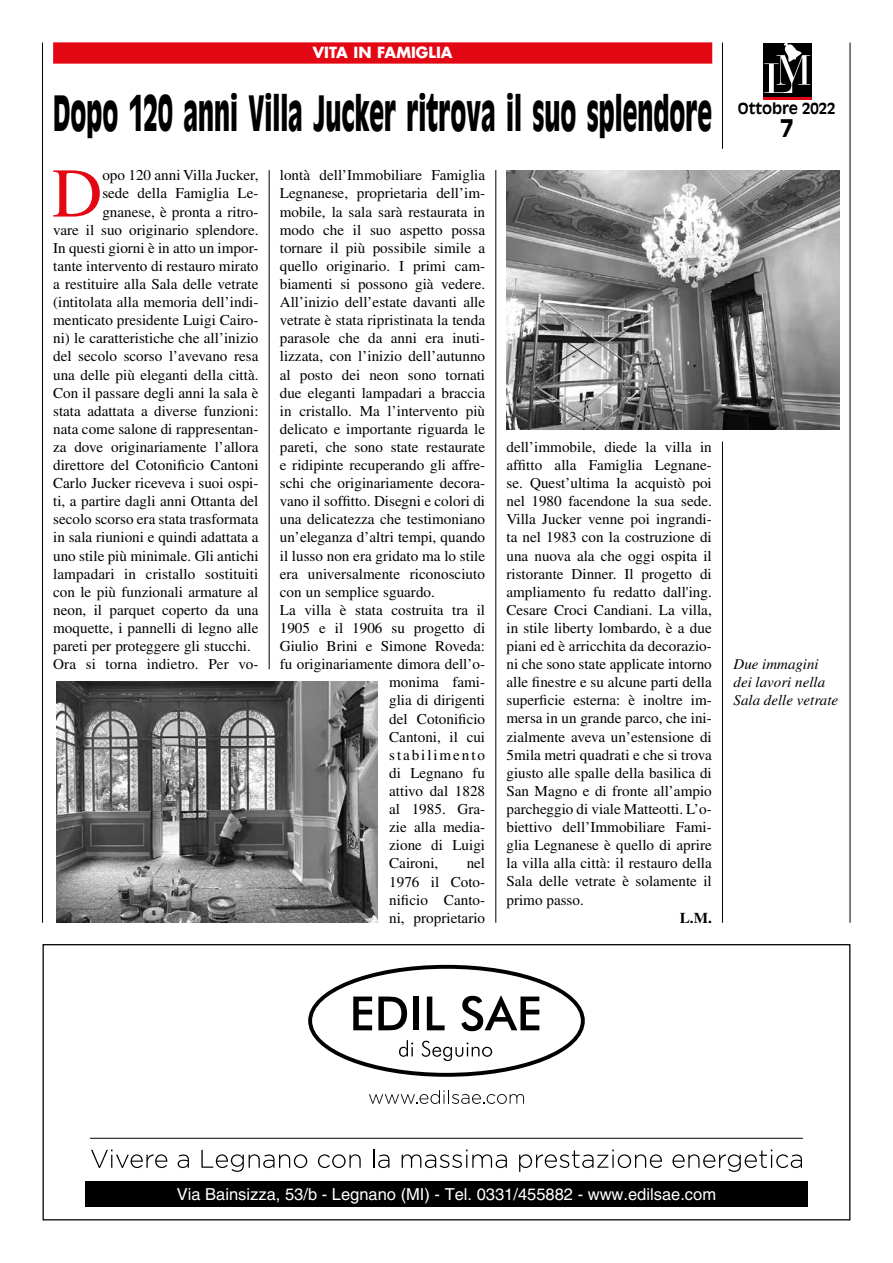
<style>
.page{position:relative;width:893px;height:1263px;background:#fff}
.page>*{position:absolute;margin:0;border:0;box-sizing:border-box;transform-origin:0 0}
.t1{font:69.75px "Times LT Std";color:#e30613}
.t2{font:900 48px "Antique Olive Std";color:#000;scale:.5 1}
.t3{font:700 24px "Antique Olive Std";color:#000}
.t4{font:16.5px "Helvetica LT Std";color:#fff}
.t5{font:15px/18.1px "Times LT Std";color:#000;text-align:justify}
.t6{font:italic 15px/18.1px "Times LT Std";color:#000}
.t7{font:700 15px "Futura";color:#fff}
.t8{font:15px "Times LT Std";letter-spacing:.125em;color:#000}
.t9{font:700 15px "Antique Olive Std";color:#000}
.t10{font:700 15px "Times LT Std";color:#000}
</style>
<div class="page">
<div style="left:763px;top:44px;width:48px;height:54px;background:#000"></div>
<hr style="left:763px;top:98px;width:48px;height:2px;background:#e30613">
<svg style="left:764px;top:43px;width:46px;height:50px"></svg>
<hr style="left:850px;top:43px;width:1px;height:880px;background:#000">
<hr style="left:722px;top:43px;width:1px;height:106px;background:#000">
<hr style="left:722px;top:442px;width:1px;height:481px;background:#000">
<div style="left:53px;top:42px;width:659px;height:22px;background:#e30613"></div>
<hr style="left:42px;top:43px;width:1px;height:880px;background:#000">
<hr style="left:495px;top:170px;width:1px;height:753px;background:#000">
<hr style="left:269px;top:170px;width:1px;height:499px;background:#000">
<img style="left:56px;top:682px;width:321px;height:241px">
<img style="left:506px;top:170px;width:334px;height:259px">
<svg style="left:308px;top:965px;width:277px;height:112px"></svg>
<svg style="left:369px;top:1090px;width:155px;height:14px"></svg>
<svg style="left:91px;top:1149px;width:76px;height:19px"></svg>
<svg style="left:178px;top:1154px;width:11px;height:14px"></svg>
<svg style="left:201px;top:1150px;width:106px;height:22px"></svg>
<svg style="left:318px;top:1154px;width:43px;height:14px"></svg>
<svg style="left:373px;top:1149px;width:16px;height:19px"></svg>
<svg style="left:402px;top:1149px;width:105px;height:19px"></svg>
<svg style="left:519px;top:1149px;width:143px;height:23px"></svg>
<svg style="left:672px;top:1149px;width:130px;height:23px"></svg>
<hr style="left:90px;top:1138px;width:713px;height:1px;background:#000">
<div style="left:85px;top:1181px;width:723px;height:25px;background:#000"></div>
<p class="t7" style="left:313px;top:43px;width:141px">VITA IN FAMIGLIA</p>
<h2 class="t2" style="left:53px;top:84px;width:1320px">Dopo 120 anni Villa Jucker ritrova il suo splendore</h2>
<h1 class="t1" style="left:52px;top:154px;width:52px">D</h1>
<p class="t5" style="left:102px;top:166px;width:158px">opo 120 anni Villa Jucker,</p>
<p class="t5" style="left:102px;top:184px;width:158px">sede della Famiglia Le-</p>
<p class="t5" style="left:102px;top:202px;width:158px">gnanese, è pronta a ritro-</p>
<p class="t5" style="left:53px;top:220px;width:207px">vare il suo originario splendore.</p>
<p class="t5" style="left:53px;top:239px;width:207px">In questi giorni è in atto un impor-</p>
<p class="t5" style="left:53px;top:257px;width:207px">tante intervento di restauro mirato</p>
<p class="t5" style="left:53px;top:275px;width:207px">a restituire alla Sala delle vetrate</p>
<p class="t5" style="left:53px;top:293px;width:207px">(intitolata alla memoria dell’indi-</p>
<p class="t5" style="left:53px;top:311px;width:207px">menticato presidente Luigi Cairo-</p>
<p class="t5" style="left:53px;top:329px;width:207px">ni) le caratteristiche che all’inizio</p>
<p class="t5" style="left:53px;top:347px;width:207px">del secolo scorso l’avevano resa</p>
<p class="t5" style="left:53px;top:365px;width:207px">una delle più eleganti della città.</p>
<p class="t5" style="left:53px;top:383px;width:207px">Con il passare degli anni la sala è</p>
<p class="t5" style="left:53px;top:402px;width:207px">stata adattata a diverse funzioni:</p>
<p class="t5" style="left:53px;top:420px;width:207px">nata come salone di rappresentan-</p>
<p class="t5" style="left:53px;top:438px;width:207px">za dove originariamente l’allora</p>
<p class="t5" style="left:53px;top:456px;width:207px">direttore del Cotonificio Cantoni</p>
<p class="t5" style="left:53px;top:474px;width:207px">Carlo Jucker riceveva i suoi ospi-</p>
<p class="t5" style="left:53px;top:492px;width:207px">ti, a partire dagli anni Ottanta del</p>
<p class="t5" style="left:53px;top:510px;width:207px">secolo scorso era stata trasformata</p>
<p class="t5" style="left:53px;top:528px;width:207px">in sala riunioni e quindi adattata a</p>
<p class="t5" style="left:53px;top:546px;width:207px">uno stile più minimale. Gli antichi</p>
<p class="t5" style="left:53px;top:564px;width:207px">lampadari in cristallo sostituiti</p>
<p class="t5" style="left:53px;top:583px;width:207px">con le più funzionali armature al</p>
<p class="t5" style="left:53px;top:601px;width:207px">neon, il parquet coperto da una</p>
<p class="t5" style="left:53px;top:619px;width:207px">moquette, i pannelli di legno alle</p>
<p class="t5" style="left:53px;top:637px;width:199px">pareti per proteggere gli stucchi.</p>
<p class="t5" style="left:53px;top:655px;width:207px">Ora si torna indietro. Per vo-</p>
<p class="t5" style="left:280px;top:166px;width:207px">lontà dell’Immobiliare Famiglia</p>
<p class="t5" style="left:280px;top:184px;width:207px">Legnanese, proprietaria dell’im-</p>
<p class="t5" style="left:280px;top:202px;width:207px">mobile, la sala sarà restaurata in</p>
<p class="t5" style="left:280px;top:220px;width:207px">modo che il suo aspetto possa</p>
<p class="t5" style="left:280px;top:239px;width:207px">tornare il più possibile simile a</p>
<p class="t5" style="left:280px;top:257px;width:207px">quello originario. I primi cam-</p>
<p class="t5" style="left:280px;top:275px;width:207px">biamenti si possono già vedere.</p>
<p class="t5" style="left:280px;top:293px;width:207px">All’inizio dell’estate davanti alle</p>
<p class="t5" style="left:280px;top:311px;width:207px">vetrate è stata ripristinata la tenda</p>
<p class="t5" style="left:280px;top:329px;width:207px">parasole che da anni era inuti-</p>
<p class="t5" style="left:280px;top:347px;width:207px">lizzata, con l’inizio dell’autunno</p>
<p class="t5" style="left:280px;top:365px;width:207px">al posto dei neon sono tornati</p>
<p class="t5" style="left:280px;top:383px;width:207px">due eleganti lampadari a braccia</p>
<p class="t5" style="left:280px;top:402px;width:207px">in cristallo. Ma l’intervento più</p>
<p class="t5" style="left:280px;top:420px;width:207px">delicato e importante riguarda le</p>
<p class="t5" style="left:280px;top:438px;width:207px">pareti, che sono state restaurate</p>
<p class="t5" style="left:280px;top:456px;width:207px">e ridipinte recuperando gli affre-</p>
<p class="t5" style="left:280px;top:474px;width:207px">schi che originariamente decora-</p>
<p class="t5" style="left:280px;top:492px;width:207px">vano il soffitto. Disegni e colori di</p>
<p class="t5" style="left:280px;top:510px;width:207px">una delicatezza che testimoniano</p>
<p class="t5" style="left:280px;top:528px;width:207px">un’eleganza d’altri tempi, quando</p>
<p class="t5" style="left:280px;top:546px;width:207px">il lusso non era gridato ma lo stile</p>
<p class="t5" style="left:280px;top:564px;width:207px">era universalmente riconosciuto</p>
<p class="t5" style="left:280px;top:583px;width:157px">con un semplice sguardo.</p>
<p class="t5" style="left:280px;top:601px;width:207px">La villa è stata costruita tra il</p>
<p class="t5" style="left:280px;top:619px;width:207px">1905 e il 1906 su progetto di</p>
<p class="t5" style="left:280px;top:637px;width:207px">Giulio Brini e Simone Roveda:</p>
<p class="t5" style="left:280px;top:655px;width:207px">fu originariamente dimora dell’o-</p>
<p class="t5" style="left:389px;top:673px;width:97px">monima fami-</p>
<p class="t5" style="left:389px;top:691px;width:97px">glia di dirigenti</p>
<p class="t5" style="left:389px;top:709px;width:97px">del Cotonificio</p>
<p class="t5" style="left:389px;top:727px;width:97px">Cantoni, il cui</p>
<p class="t8" style="left:389px;top:746px;width:97px">stabilimento</p>
<p class="t5" style="left:389px;top:764px;width:97px">di Legnano fu</p>
<p class="t5" style="left:389px;top:782px;width:97px">attivo dal 1828</p>
<p class="t5" style="left:389px;top:800px;width:97px">al 1985. Gra-</p>
<p class="t5" style="left:389px;top:818px;width:97px">zie alla media-</p>
<p class="t5" style="left:389px;top:836px;width:97px">zione di Luigi</p>
<p class="t5" style="left:389px;top:854px;width:51px">Caironi,</p>
<p class="t5" style="left:389px;top:854px;width:97px;text-indent:77px">nel 1976 il Coto&shy;nificio Canto&shy;ni, proprietario</p>
<p class="t5" style="left:506px;top:438px;width:207px">dell’immobile, diede la villa in affitto alla Famiglia Legnane&shy;se. Quest’ultima la acquistò poi nel 1980 facendone la sua sede.<br>Villa Jucker venne poi ingrandi&shy;ta nel 1983 con la costruzione di una nuova ala che oggi ospita il ristorante Dinner. Il progetto di ampliamento fu redatto dall'ing.<br>Cesare Croci Candiani. La villa, in stile liberty lombardo, è a due piani ed è arricchita da decorazio&shy;ni che sono state applicate intorno alle finestre e su alcune parti della superficie esterna: è inoltre im&shy;mersa in un grande parco, che ini&shy;zialmente aveva un’estensione di 5mila metri quadrati e che si trova giusto alle spalle della basilica di San Magno e di fronte all’ampio parcheggio di viale Matteotti. L’o&shy;biettivo dell’Immobiliare Fami&shy;glia Legnanese è quello di aprire la villa alla città: il restauro della Sala delle vetrate è solamente il primo passo.</p>
<p class="t10" style="left:680px;top:909px;width:33px">L.M.</p>
<p class="t9" style="left:738px;top:99px;width:99px">Ottobre 2022</p>
<h3 class="t3" style="left:780px;top:113px;width:15px">7</h3>
<p class="t6" style="left:733px;top:655px;width:106px">Due immagini dei lavori nella<br>Sala delle vetrate</p>
<p class="t4" style="left:177px;top:1184px;width:541px">Via Bainsizza, 53/b - Legnano (MI) - Tel. 0331/455882 - www.edilsae.com</p>
</div>
